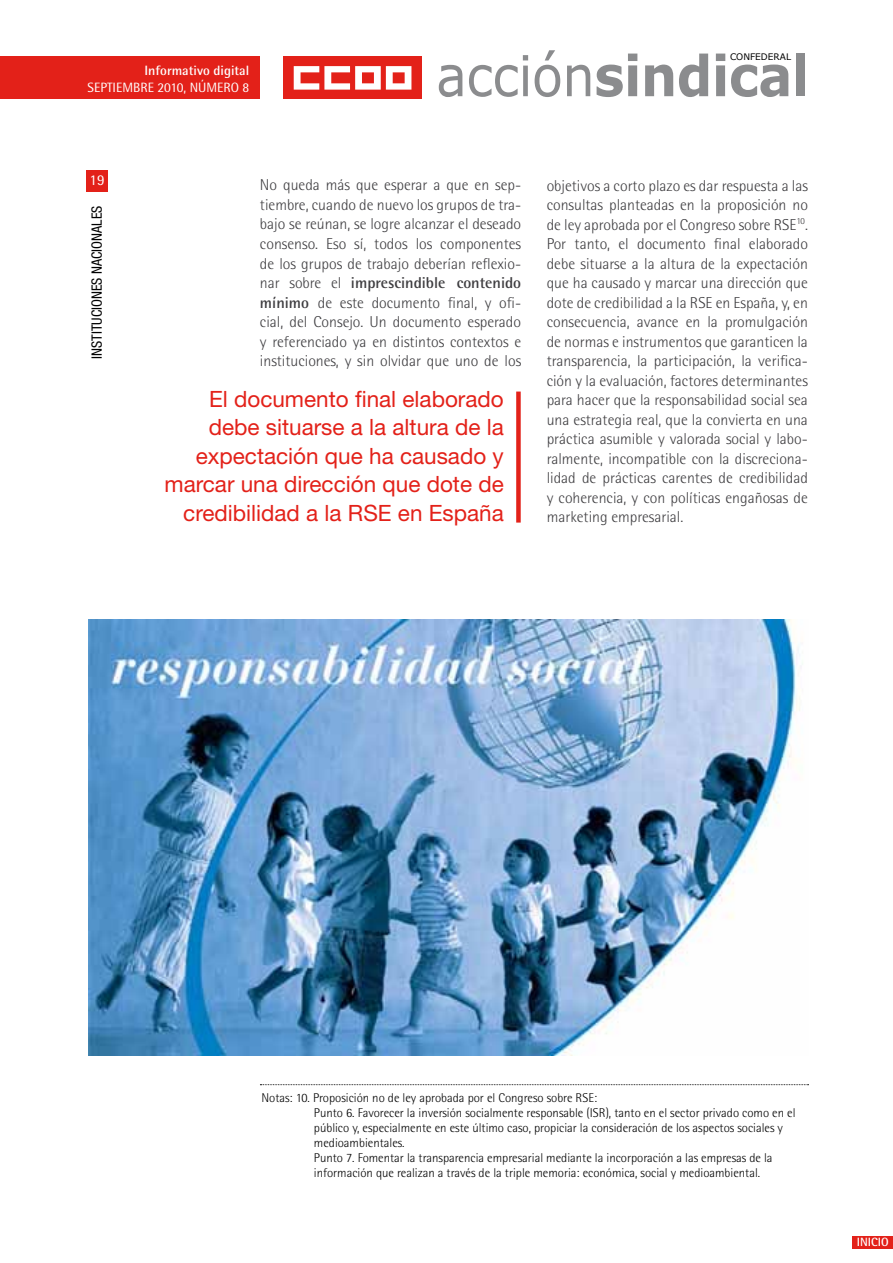
<style>
.page{position:relative;width:893px;height:1263px;background:#fff}
.page>*{position:absolute;margin:0;border:0;box-sizing:border-box;transform-origin:0 0}
.t1{font:700 56.1px "Verdana";letter-spacing:-.01em;color:#8b8c8e;scale:.91 1}
.t2{font:22.5px/28.5px "Helvetica Neue";color:#e32119;text-align:right}
.t3{font:300 15.75px/19.5px "Rotis Semi Sans";color:#3e3d40;text-align:justify}
.t4{font:15px "Rotis Semi Sans";color:#fff}
.t5{font:condensed 14.25px "Helvetica Neue";color:#000}
.t6{font:13.5px "Rotis Semi Sans";color:#fff}
.t7{font:700 13.5px "Rotis Semi Sans";color:#fff}
.t8{font:300 12.75px/15px "Rotis Semi Sans";color:#000}
.t9{font:700 12px "Rotis Semi Sans";color:#fff}
.t10{font:9px "Verdana";color:#000}
.s1{font-weight:400}
.s2{font-weight:700}
</style>
<div class="page">
<div style="left:283px;top:57px;width:139px;height:42px;background:#e32119"></div>
<svg style="left:294px;top:66px;width:117px;height:24px"></svg>
<div style="left:0;top:57px;width:260px;height:42px;background:#e32119"></div>
<div style="left:852px;top:1236px;width:41px;height:12px;background:#e32119"></div>
<div style="left:86px;top:170px;width:22px;height:22px;background:#e32119"></div>
<svg style="left:260px;top:1084px;width:548px;height:1px"></svg>
<img style="left:89px;top:620px;width:714px;height:436px">
<div style="left:516px;top:392px;width:5px;height:131px;background:#e32119"></div>
<p class="t7" style="left:144px;top:63px;width:106px">Informativo digital</p>
<p class="t6" style="left:88px;top:79px;width:163px">SEPTIEMBRE 2010, NÚMERO 8</p>
<h1 class="t1" style="left:436px;top:39px;width:412px"><span class="s1">ACCIÓN</span>sindical</h1>
<p class="t10" style="left:730px;top:51px;width:63px">CONFEDERAL</p>
<p class="t4" style="left:90px;top:171px;width:17px">19</p>
<p class="t3" style="left:547px;top:175px;width:263px">objetivos a corto plazo es dar respuesta a las consultas planteadas en la proposición no de ley aprobada por el Congreso sobre RSE<sup>10</sup>.<br>Por tanto, el documento final elaborado debe situarse a la altura de la expectación que ha causado y marcar una dirección que dote de credibilidad a la RSE en España, y, en consecuencia, avance en la promulgación de normas e instrumentos que garanticen la transparencia, la participación, la verifica&shy;ción y la evaluación, factores determinantes para hacer que la responsabilidad social sea una estrategia real, que la convierta en una práctica asumible y valorada social y labo&shy;ralmente, incompatible con la discreciona&shy;lidad de prácticas carentes de credibilidad y coherencia, y con políticas engañosas de marketing empresarial.</p>
<p class="t3" style="left:260px;top:175px;width:263px">No queda más que esperar a que en sep&shy;tiembre, cuando de nuevo los grupos de tra&shy;bajo se reúnan, se logre alcanzar el deseado consenso. Eso sí, todos los componentes de los grupos de trabajo deberían reflexio&shy;nar sobre el <span class="s2">imprescindible contenido mínimo</span> de este documento final, y ofi&shy;cial, del Consejo. Un documento esperado y referenciado ya en distintos contextos e instituciones, y sin olvidar que uno de los</p>
<p class="t5" style="left:89px;top:359px;width:154px;rotate:-90deg">instituciones nacionales</p>
<h2 class="t2" style="left:164px;top:384px;width:341px">El documento final elaborado debe situarse a la altura de la expectación que ha causado y marcar una dirección que dote de credibilidad a la RSE en España</h2>
<p class="t8" style="left:314px;top:1090px;width:483px;text-indent:-53px">Notas: 10. Proposición no de ley aprobada por el Congreso sobre RSE:<br>Punto 6. Favorecer la inversión socialmente responsable (ISR), tanto en el sector privado como en el público y, especialmente en este último caso, propiciar la consideración de los aspectos sociales y medioambientales.<br>Punto 7. Fomentar la transparencia empresarial mediante la incorporación a las empresas de la información que realizan a través de la triple memoria: económica, social y medioambiental.</p>
<p class="t9" style="left:857px;top:1235px;width:34px">Inicio</p>
</div>
